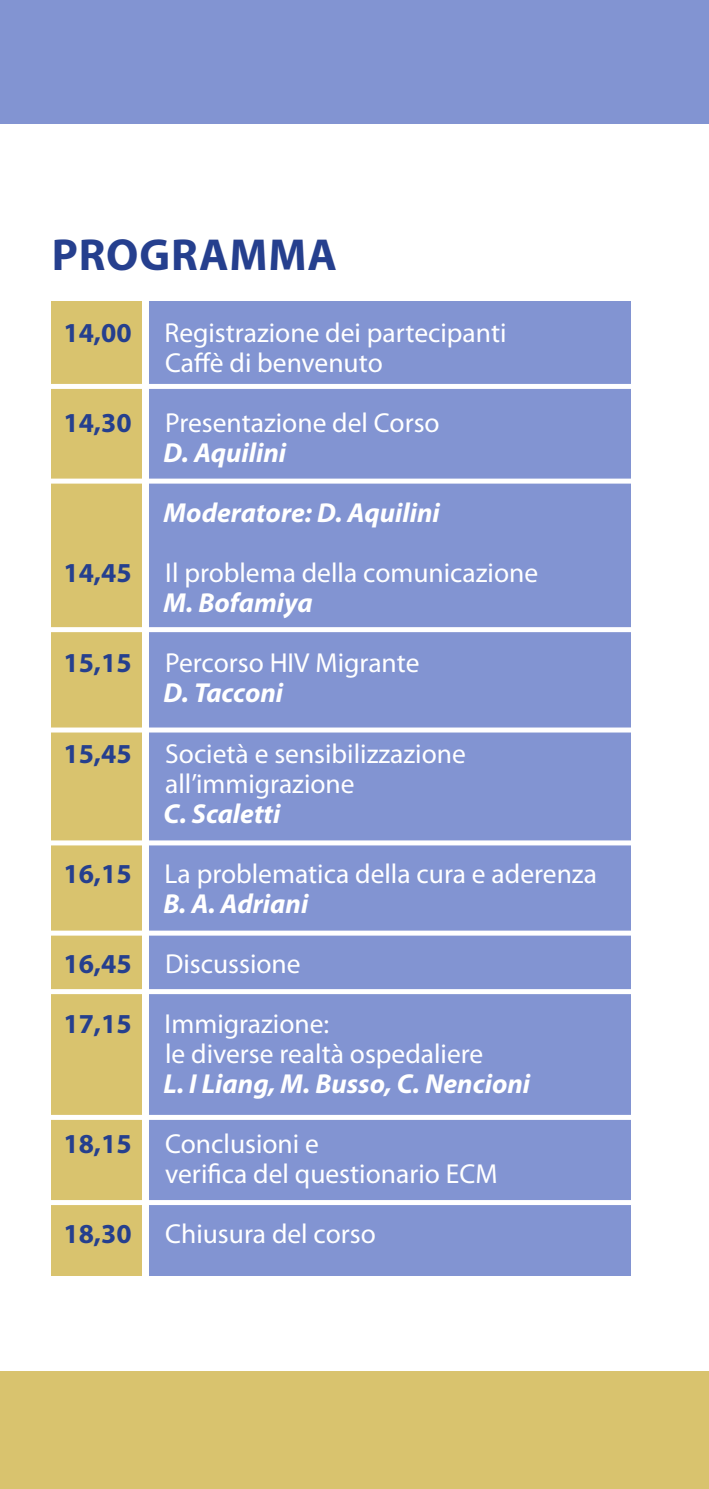
<style>
.page{position:relative;width:709px;height:1489px;background:#fff}
.page>*{position:absolute;margin:0;border:0;box-sizing:border-box;transform-origin:0 0}
.t1{font:700 45px "Myriad Pro";letter-spacing:.02em;color:#253f8e}
.t2{font:27.5px "Myriad Pro";color:#fff}
.t3{font:italic 700 27.5px "Myriad Pro";color:#fff}
.s1{font-weight:700;color:#253f8e}
</style>
<div class="page">
<div style="left:0;top:0;width:709px;height:124px;background:#8294d2"></div>
<div style="left:0;top:1370px;width:709px;height:118px;background:#d9c36e"></div>
<div style="left:51px;top:301px;width:91px;height:975px;background:#d9c36e"></div>
<div style="left:149px;top:301px;width:481px;height:975px;background:#8294d2"></div>
<div style="left:32px;top:384px;width:645px;height:5px;background:#fff"></div>
<div style="left:32px;top:478px;width:645px;height:5px;background:#fff"></div>
<div style="left:8px;top:627px;width:645px;height:5px;background:#fff"></div>
<div style="left:19px;top:727px;width:644px;height:5px;background:#fff"></div>
<div style="left:8px;top:840px;width:645px;height:5px;background:#fff"></div>
<div style="left:8px;top:930px;width:645px;height:5px;background:#fff"></div>
<div style="left:8px;top:989px;width:645px;height:5px;background:#fff"></div>
<div style="left:8px;top:1114px;width:645px;height:5px;background:#fff"></div>
<div style="left:8px;top:1199px;width:645px;height:5px;background:#fff"></div>
<p class="t1" style="left:52px;top:225px;width:286px">PROGRAMMA</p>
<p class="t2" style="left:63px;top:316px;width:444px"><span class="s1">14,00</span> Registrazione dei partecipanti</p>
<p class="t2" style="left:165px;top:346px;width:219px">Caffè di benvenuto</p>
<p class="t2" style="left:63px;top:406px;width:378px"><span class="s1">14,30</span> Presentazione del Corso</p>
<p class="t3" style="left:164px;top:435px;width:124px">D. Aquilini</p>
<p class="t3" style="left:164px;top:495px;width:278px">Moderatore: D. Aquilini</p>
<p class="t2" style="left:63px;top:556px;width:476px"><span class="s1">14,45</span> Il problema della comunicazione</p>
<p class="t3" style="left:164px;top:585px;width:150px">M. Bofamiya</p>
<p class="t2" style="left:63px;top:646px;width:357px"><span class="s1">15,15</span> Percorso HIV Migrante</p>
<p class="t3" style="left:164px;top:675px;width:121px">D. Tacconi</p>
<p class="t2" style="left:63px;top:736px;width:404px"><span class="s1">15,45</span> Società e sensibilizzazione</p>
<p class="t2" style="left:165px;top:766px;width:191px">all’immigrazione</p>
<p class="t3" style="left:164px;top:795px;width:118px">C. Scaletti</p>
<p class="t2" style="left:63px;top:856px;width:535px"><span class="s1">16,15</span> La problematica della cura e aderenza</p>
<p class="t3" style="left:164px;top:885px;width:146px">B. A. Adriani</p>
<p class="t2" style="left:63px;top:946px;width:239px"><span class="s1">16,45</span> Discussione</p>
<p class="t2" style="left:63px;top:1006px;width:267px"><span class="s1">17,15</span> Immigrazione:</p>
<p class="t2" style="left:165px;top:1036px;width:320px">le diverse realtà ospedaliere</p>
<p class="t3" style="left:164px;top:1065px;width:368px">L. I Liang, M. Busso, C. Nencioni</p>
<p class="t2" style="left:63px;top:1126px;width:257px"><span class="s1">18,15</span> Conclusioni e</p>
<p class="t2" style="left:165px;top:1156px;width:334px">verifica del questionario ECM</p>
<p class="t2" style="left:63px;top:1216px;width:314px"><span class="s1">18,30</span> Chiusura del corso</p>
</div>
